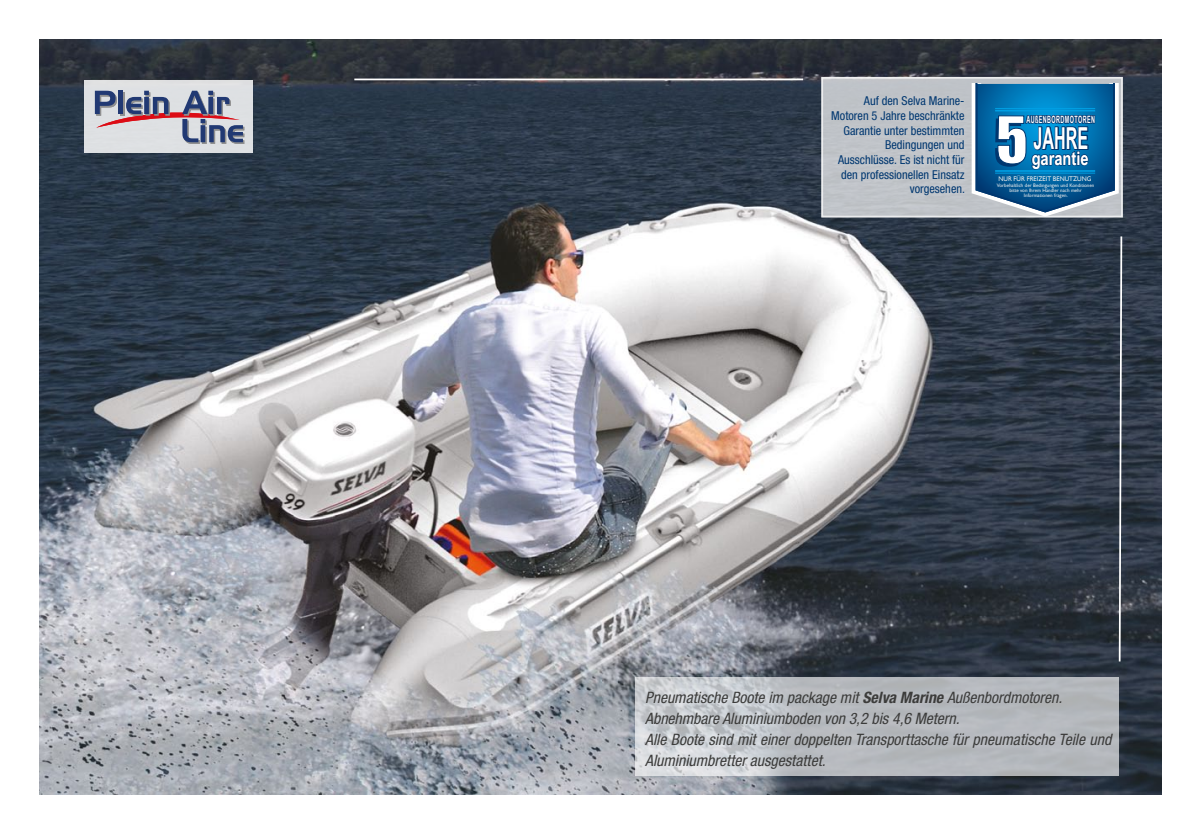
<style>
.page{position:relative;width:1201px;height:834px;background:#fff}
.page>*{position:absolute;margin:0;border:0;box-sizing:border-box;transform-origin:0 0}
.t1{font:700 30.28px "Arial Narrow";color:#fff;scale:.65 1}
.t2{font:700 18.55px "Arial Narrow";color:#fff;scale:.96 1}
.t3{font:italic condensed 15.75px/21px "Helvetica Neue LT Std";color:#3c3c3b}
.t4{font:condensed 12.25px/14.7px "Helvetica Neue LT Std";color:#003770;text-align:right}
.t5{font:700 10.15px "Arial Narrow";letter-spacing:.06em;color:#fff;scale:.66 1}
.t6{font:6.65px "Gill Sans";color:#ededed;scale:.95 1}
.t7{font:5.08px/5.1px "Gill Sans";color:#ededed;text-align:center}
.s1{font-weight:700}
</style>
<div class="page">
<img style="left:40px;top:40px;width:1121px;height:754px">
<svg style="left:635px;top:677px;width:483px;height:99px;background:#bcbfc4"></svg>
<div style="left:85px;top:80px;width:168px;height:73px;background:#dee0e3"></div>
<hr style="left:354px;top:78px;width:449px;height:2px;background:#fff">
<div style="left:821px;top:77px;width:301px;height:140px;background:#bfc3c8"></div>
<svg style="left:1117px;top:235px;width:6px;height:428px;background:#6b717b"></svg>
<div style="left:821px;top:77px;width:301px;height:140px;border:2px solid #fff"></div>
<svg style="left:966px;top:84px;width:157px;height:137px;background:#3d82ae"></svg>
<svg style="left:95px;top:91px;width:149px;height:53px"></svg>
<p class="t4" style="left:831px;top:93px;width:135px">Auf den Selva Marine-<br>Motoren 5 Jahre beschränkte<br>Garantie unter bestimmten<br>Bedingungen und<br>Ausschlüsse. Es ist nicht für den professionellen Einsatz vorgesehen.</p>
<p class="t5" style="left:1026px;top:111px;width:106px">AUßENBORDMOTOREN</p>
<h1 class="t1" style="left:1033px;top:115px;width:85px">JAHRE</h1>
<p class="t2" style="left:1031px;top:144px;width:61px">garantie</p>
<p class="t6" style="left:998px;top:174px;width:99px">NUR FÜR FREIZEIT BENUTZUNG</p>
<p class="t7" style="left:996px;top:182px;width:99px">Vorbehaltlich der Bedingungen und Konditionen bitte von Ihrem Händler nach mehr<br>Informationen fragen.</p>
<p class="t3" style="left:645px;top:686px;width:467px">Pneumatische Boote im package mit <span class="s1">Selva Marine</span> Außenbordmotoren.<br>Abnehmbare Aluminiumboden von 3,2 bis 4,6 Metern.<br>Alle Boote sind mit einer doppelten Transporttasche für pneumatische Teile und Aluminiumbretter ausgestattet.</p>
</div>
